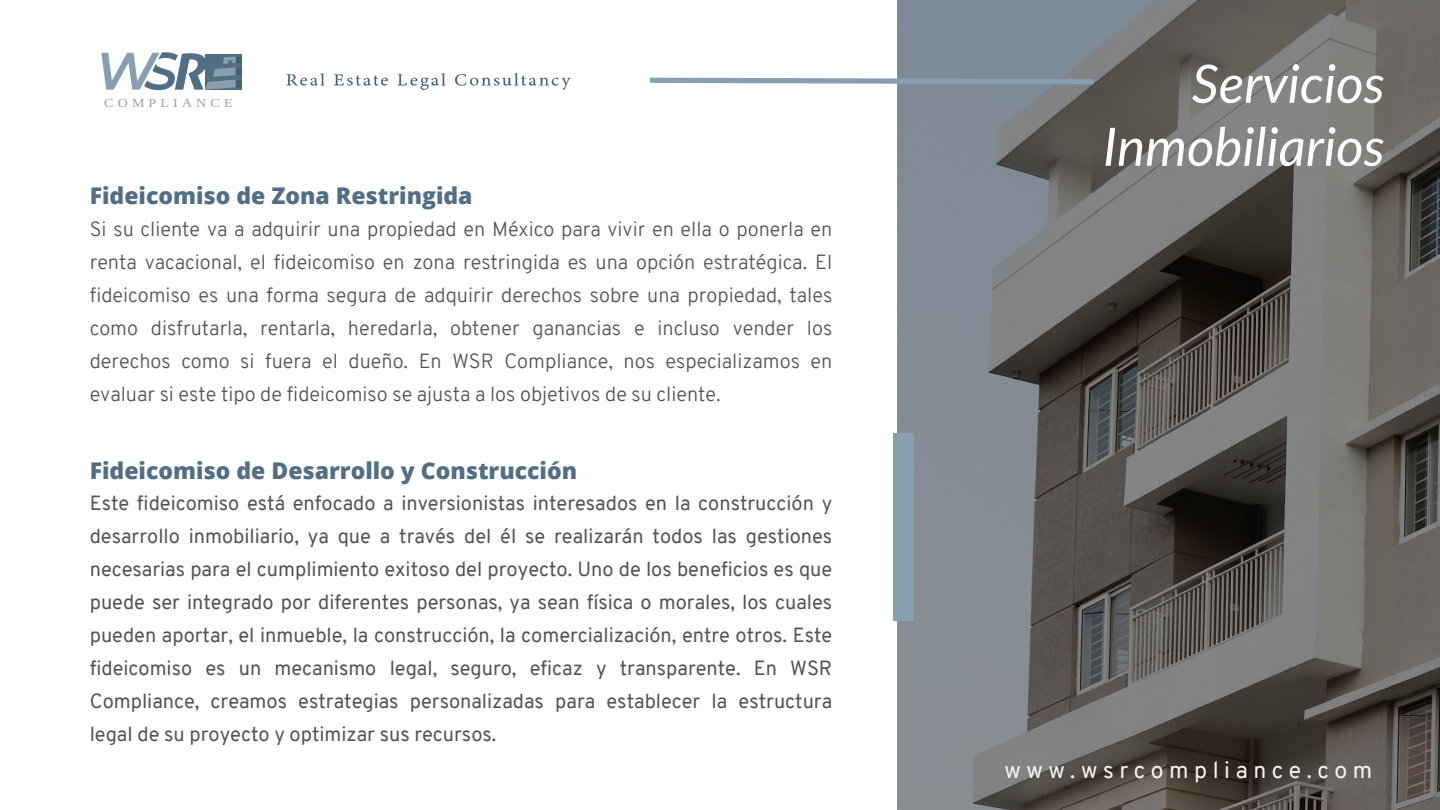
<style>
.page{position:relative;width:1440px;height:810px;background:#fff}
.page>*{position:absolute;margin:0;border:0;box-sizing:border-box;transform-origin:0 0}
.t1{font:italic 53px/63px "Lato";color:#fff;text-align:right}
.t2{font:800 23px "Open Sans";color:#516e85}
.t3{font:23px "Overpass";letter-spacing:.24em;color:#f5f6f4}
.t4{font:20px/33px "Overpass";color:#545454;text-align:justify}
.t5{font:300 20px/33px "Overpass";color:#545454;text-align:justify}
.t6{font:12.2px "Liberation Serif";letter-spacing:.3em;color:#a89e9e;scale:1.14 1}
</style>
<div class="page">
<svg style="left:897px;top:0;width:543px;height:809px;background:#676767"></svg>
<svg style="left:650px;top:75px;width:449px;height:12px"></svg>
<svg style="left:101px;top:52px;width:141px;height:38px"></svg>
<img style="left:286px;top:73px;width:285px;height:16px">
<div style="left:894px;top:433px;width:20px;height:188px;background:#889faf"></div>
<p class="t6" style="left:104px;top:97px;width:114px">COMPLIANCE</p>
<h1 class="t2" style="left:90px;top:180px;width:384px">Fideicomiso de Zona Restringida</h1>
<p class="t5" style="left:90px;top:214px;width:744px">Si su cliente va a adquirir una propiedad en México para vivir en ella o ponerla en renta vacacional, el fideicomiso en zona restringida es una opción estratégica. El fideicomiso es una forma segura de adquirir derechos sobre una propiedad, tales como disfrutarla, rentarla, heredarla, obtener ganancias e incluso vender los derechos como si fuera el dueño. En WSR Compliance, nos especializamos en evaluar si este tipo de fideicomiso se ajusta a los objetivos de su cliente.</p>
<p class="t2" style="left:90px;top:454px;width:489px">Fideicomiso de Desarrollo y Construcción</p>
<p class="t4" style="left:90px;top:489px;width:744px">Este fideicomiso está enfocado a inversionistas interesados en la construcción y desarrollo inmobiliario, ya que a través del él se realizarán todos las gestiones necesarias para el cumplimiento exitoso del proyecto. Uno de los beneficios es que puede ser integrado por diferentes personas, ya sean física o morales, los cuales pueden aportar, el inmueble, la construcción, la comercialización, entre otros. Este fideicomiso es un mecanismo legal, seguro, eficaz y transparente. En WSR Compliance, creamos estrategias personalizadas para establecer la estructura legal de su proyecto y optimizar sus recursos.</p>
<h2 class="t1" style="left:1103px;top:51px;width:283px">Servicios<br>Inmobiliarios</h2>
<p class="t3" style="left:1004px;top:761px;width:369px">www.wsrcompliance.com</p>
</div>
